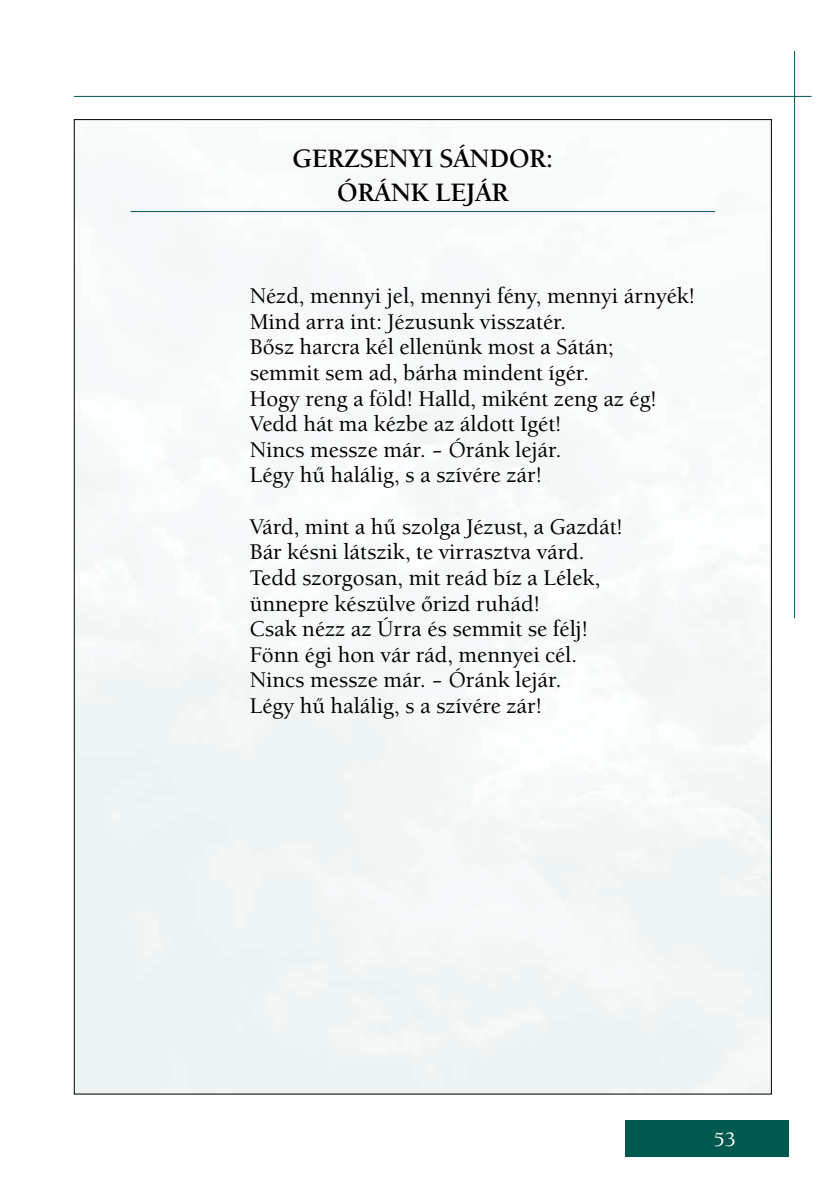
<style>
.page{position:relative;width:840px;height:1191px;background:#fff}
.page>*{position:absolute;margin:0;border:0;box-sizing:border-box;transform-origin:0 0}
.t1{font:700 26px/34px "Berkeley Old Sty Itc TEE";color:#000;text-align:center}
.t2{font:500 22px/25.6px "Berkeley Old Sty Itc TEE";color:#000}
.t3{font:500 20px "Berkeley Old Sty Itc TEE";color:#fffefd}
</style>
<div class="page">
<img style="left:76px;top:196px;width:693px;height:896px">
<div style="left:624px;top:1120px;width:164px;height:37px;background:#00594e"></div>
<hr style="left:74px;top:96px;width:737px;height:1px;background:#00594e">
<hr style="left:793px;top:51px;width:1px;height:567px;background:#00594e">
<hr style="left:130px;top:211px;width:584px;height:1px;background:#00594e">
<p class="t1" style="left:292px;top:141px;width:262px">GERZSENYI SÁNDOR:<br>ÓRÁNK LEJÁR</p>
<p class="t2" style="left:249px;top:283px;width:446px">Nézd, mennyi jel, mennyi fény, mennyi árnyék!<br>Mind arra int: Jézusunk visszatér.<br>Bősz harcra kél ellenünk most a Sátán;<br>semmit sem ad, bárha mindent ígér.<br>Hogy reng a föld! Halld, miként zeng az ég!<br>Vedd hát ma kézbe az áldott Igét!<br>Nincs messze már. – Óránk lejár.<br>Légy hű halálig, s a szívére zár!</p>
<p class="t2" style="left:249px;top:514px;width:374px">Várd, mint a hű szolga Jézust, a Gazdát!<br>Bár késni látszik, te virrasztva várd.<br>Tedd szorgosan, mit reád bíz a Lélek, ünnepre készülve őrizd ruhád!<br>Csak nézz az Úrra és semmit se félj!<br>Fönn égi hon vár rád, mennyei cél.<br>Nincs messze már. – Óránk lejár.<br>Légy hű halálig, s a szívére zár!</p>
<p class="t3" style="left:713px;top:1128px;width:24px">53</p>
</div>
